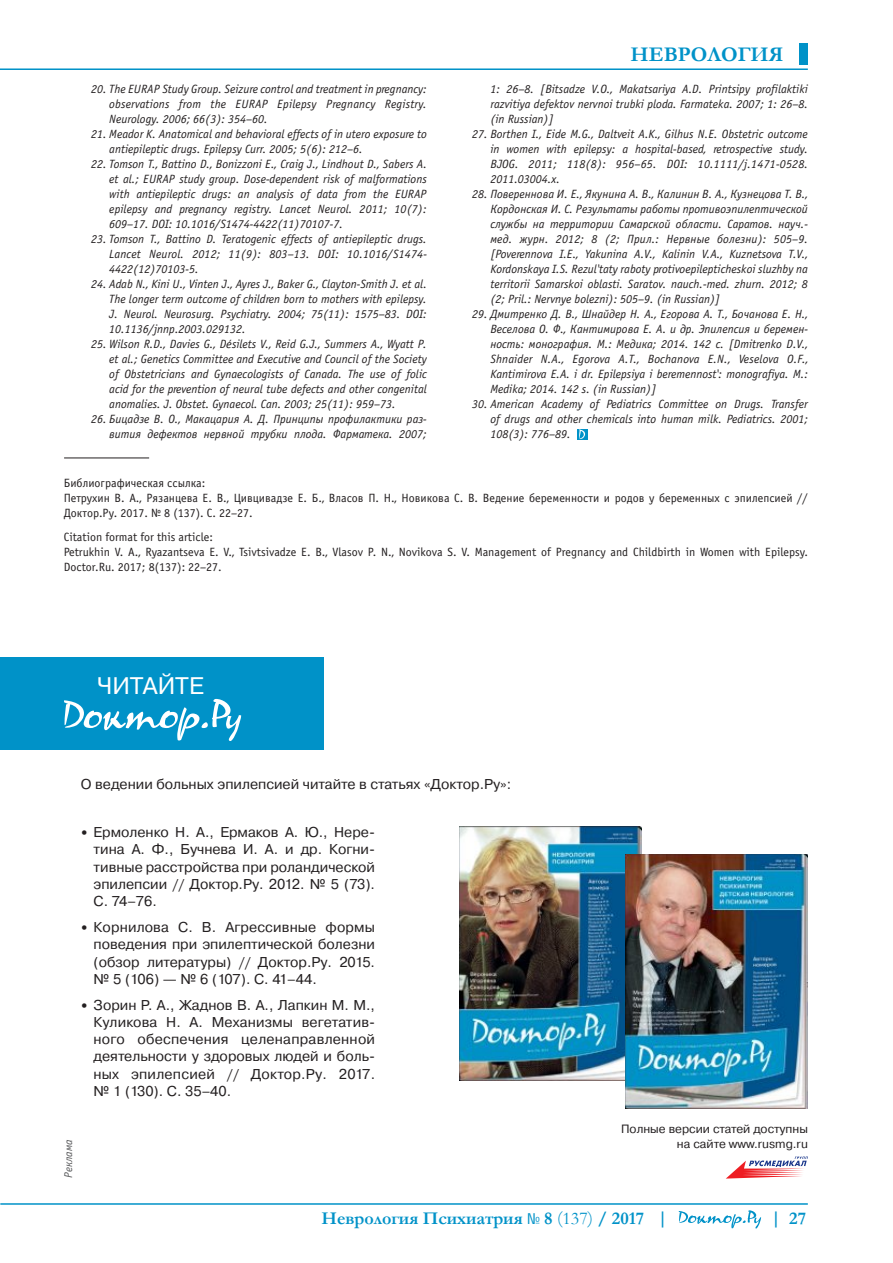
<style>
.page{position:relative;width:893px;height:1263px;background:#fff}
.page>*{position:absolute;margin:0;border:0;box-sizing:border-box;transform-origin:0 0}
.t1{font:24px "Pragmatica C";color:#fff}
.t2{font:700 21px "Garamond";color:#0092c8}
.t3{font:700 18px "Garamond";color:#0092c8}
.Авторы{font:14.25px/17.2px "Pragmatica C";color:#231f20;text-align:justify}
.Osnova_text{font:italic 12px/15px "Officina Sans";color:#231f20;text-align:justify}
.Osnova_text-2{font:12px/15px "Officina Sans C";color:#231f20}
.Авторы-2{font:12px/15px "Pragmatica C";color:#231f20;text-align:right}
.Osnova_text-3{font:italic 11.25px "Officina Sans C";color:#57585a}
.s1{font-family:"Calibri"}
.s2{font-style:italic}
.s3{font-family:"Helios Cond";font-weight:400;font-size:15px}
.s4{font-weight:400}
</style>
<div class="page">
<hr style="left:0;top:68px;width:808px;height:2px;background:#0092c8">
<div style="left:799px;top:44px;width:9px;height:21px;background:#0092c8"></div>
<hr style="left:0;top:1203px;width:808px;height:2px;background:#0092c8">
<svg style="left:679px;top:1210px;width:82px;height:18px"></svg>
<hr style="left:64px;top:458px;width:85px;height:1px;background:#231f20">
<div style="left:577px;top:429px;width:10px;height:10px;background:#0092c8"></div>
<svg style="left:579px;top:429px;width:6px;height:10px"></svg>
<div style="left:0;top:658px;width:323px;height:92px;background:#0092c8"></div>
<svg style="left:64px;top:699px;width:177px;height:42px"></svg>
<svg style="left:726px;top:1156px;width:82px;height:22px"></svg>
<img style="left:459px;top:827px;width:182px;height:254px">
<img style="left:625px;top:854px;width:182px;height:254px">
<p class="Osnova_text" style="left:109px;top:82px;width:319px;text-indent:-18px">20. The EURAP Study Group. Seizure control and treatment in pregnancy: observations from the EURAP Epilepsy Pregnancy Registry.<br>Neurology. 2006; 66(3): 354–60.</p>
<p class="Osnova_text" style="left:109px;top:127px;width:319px;text-indent:-18px">21. Meador K. Anatomical and behavioral effects of in utero exposure to antiepileptic drugs. Epilepsy Curr. 2005; 5(6): 212–6.</p>
<p class="Osnova_text" style="left:109px;top:157px;width:319px;text-indent:-18px">22. Tomson T., Battino D., Bonizzoni E., Craig J., Lindhout D., Sabers A. et al.; EURAP study group. Dose-dependent risk of malformations with antiepileptic drugs: an analysis of data from the EURAP epilepsy and pregnancy registry. Lancet Neurol. 2011; 10(7):<br>609–17. DOI: 10.1016/S1474-4422(11)70107-7.</p>
<p class="Osnova_text" style="left:109px;top:232px;width:319px;text-indent:-18px">23. Tomson T., Battino D. Teratogenic effects of antiepileptic drugs.<br>Lancet Neurol. 2012; 11(9): 803–13. DOI: 10.1016/S1474- 4422(12)70103-5.</p>
<p class="Osnova_text" style="left:109px;top:277px;width:319px;text-indent:-18px">24. Adab N., Kini U., Vinten J., Ayres J., Baker G., Clayton-Smith J. et al.<br>The longer term outcome of children born to mothers with epilepsy.<br>J. Neurol. Neurosurg. Psychiatry. 2004; 75(11): 1575–83. DOI:<br>10.1136/jnnp.2003.029132.</p>
<p class="Osnova_text" style="left:109px;top:337px;width:319px;text-indent:-18px">25. Wilson R.D., Davies G., D<span class="s1">é</span>silets V., Reid G.J., Summers A., Wyatt P. et al.; Genetics Committee and Executive and Council of the Society of Obstetricians and Gynaecologists of Canada. The use of folic acid for the prevention of neural tube defects and other congenital anomalies. J. Obstet. Gynaecol. Can. 2003; 25(11): 959–73.</p>
<p class="Osnova_text" style="left:91px;top:412px;width:337px;text-align:right">26. Бицадзе В. О., Макацария А. Д. Принципы профилактики раз&shy;вития дефектов нервной трубки плода. Фарматека. 2007;</p>
<h2 class="t2" style="left:631px;top:40px;width:154px">НЕВРОЛОГИЯ</h2>
<p class="Osnova_text" style="left:490px;top:82px;width:319px">1: 26–8. [Bitsadze V.O., Makatsariya A.D. Printsipy profilaktiki razvitiya defektov nervnoi trubki ploda. Farmateka. 2007; 1: 26–8. (in Russian)]</p>
<p class="Osnova_text" style="left:490px;top:127px;width:319px;text-indent:-18px">27. Borthen I., Eide M.G., Daltveit A.K., Gilhus N.E. Obstetric outcome in women with epilepsy: a hospital-based, retrospective study.<br>BJOG. 2011; 118(8): 956–65. DOI: 10.1111/j.1471-0528.<br>2011.03004.x.</p>
<p class="Osnova_text" style="left:490px;top:187px;width:319px;text-indent:-18px">28. Повереннова И. Е., Якунина А. В., Калинин В. А., Кузнецова Т. В., Кордонская И. С. Результаты работы противоэпилептической службы на территории Самарской области. Саратов. науч.- мед. журн. 2012; 8 (2; Прил.: Нервные болезни): 505–9. [Poverennova I.E., Yakunina A.V., Kalinin V.A., Kuznetsova T.V., Kordonskaya I.S. Rezul'taty raboty protivoepilepticheskoi sluzhby na territorii Samarskoi oblasti. Saratov. nauch.-med. zhurn. 2012; 8 (2; Pril.: Nervnye bolezni): 505–9. (in Russian)]</p>
<p class="Osnova_text" style="left:490px;top:307px;width:319px;text-indent:-18px">29. Дмитренко Д. В., Шнайдер Н. А., Егорова А. Т., Бочанова Е. Н., Веселова О. Ф., Кантимирова Е. А. и др. Эпилепсия и беремен&shy;ность: монография. М.: Медика; 2014. 142 с. [Dmitrenko D.V., Shnaider N.A., Egorova A.T., Bochanova E.N., Veselova O.F., Kantimirova E.A. i dr. Epilepsiya i beremennost': monografiya. M.:<br>Medika; 2014. 142 s. (in Russian)]</p>
<p class="Osnova_text" style="left:490px;top:397px;width:319px;text-indent:-18px">30. American Academy of Pediatrics Committee on Drugs. Transfer of drugs and other chemicals into human milk. Pediatrics. 2001; 108(3): 776–89.</p>
<p class="Osnova_text-2" style="left:64px;top:476px;width:143px">Библиографическая ссылка:</p>
<p class="Osnova_text-2" style="left:64px;top:491px;width:746px">Петрухин В. А., Рязанцева Е. В., Цивцивадзе Е. Б., Власов П. Н., Новикова С. В. Ведение беременности и родов у беременных с эпилепсией //<br>Доктор.Ру. 2017. № 8 (137). С. 22<span class="s2">–</span>27.</p>
<p class="Osnova_text-2" style="left:64px;top:529px;width:151px">Citation format for this article:</p>
<p class="Osnova_text-2" style="left:64px;top:544px;width:746px">Petrukhin V. A., Ryazantseva E. V., Tsivtsivadze E. B., Vlasov P. N., Novikova S. V. Management of Pregnancy and Childbirth in Women with Epilepsy.<br>Doctor.Ru. 2017; 8(137): 22<span class="s2">–</span>27.</p>
<p class="t1" style="left:97px;top:672px;width:108px">ЧИТАЙТЕ</p>
<p class="Авторы" style="left:81px;top:776px;width:432px">О ведении больных эпилепсией читайте в статьях «Доктор.Ру»:</p>
<p class="Авторы" style="left:94px;top:824px;width:283px;text-indent:-13px"><span class="s1">•</span> Ермоленко Н. А., Ермаков А. Ю., Нере&shy;тина А. Ф., Бучнева И. А. и др. Когни&shy;тивные расстройства при роландической эпилепсии // Доктор.Ру. 2012. № 5 (73).<br>С. 74–76.</p>
<p class="Авторы" style="left:94px;top:918px;width:283px;text-indent:-13px"><span class="s1">•</span> Корнилова С. В. Агрессивные формы поведения при эпилептической болезни (обзор литературы) // Доктор.Ру. 2015. № 5 (106) — № 6 (107). С. 41–44.</p>
<p class="Авторы" style="left:94px;top:996px;width:283px;text-indent:-13px"><span class="s1">•</span> Зорин Р. А., Жаднов В. А., Лапкин М. М., Куликова Н. А. Механизмы вегетатив&shy;ного обеспечения целенаправленной деятельности у здоровых людей и боль&shy;ных эпилепсией // Доктор.Ру. 2017. № 1 (130). С. 35–40.</p>
<p class="Osnova_text-3" style="left:62px;top:1178px;width:40px;rotate:-90deg">Реклама</p>
<p class="Авторы-2" style="left:621px;top:1121px;width:188px">Полные версии статей доступны на сайте www.rusmg.ru</p>
<h3 class="t3" style="left:321px;top:1206px;width:348px">Неврология Психиатрия <span class="s3">№</span> 8 <span class="s4">(137)</span> / 2017 |</h3>
<h3 class="t3" style="left:771px;top:1206px;width:37px">| 27</h3>
</div>
